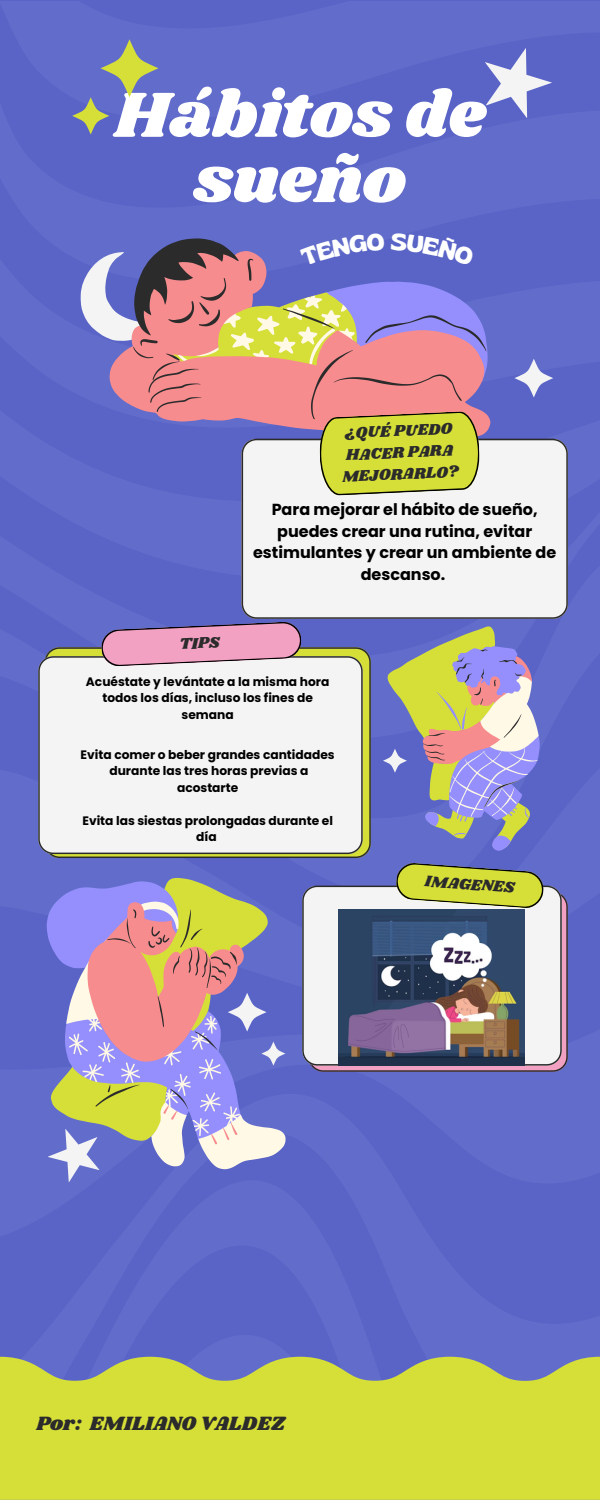
<style>
.page{position:relative;width:600px;height:1500px;background:#fff}
.page>*{position:absolute;margin:0;border:0;box-sizing:border-box;transform-origin:0 0}
.t1{font:66px/65.2px "Shrikhand";color:#fff;text-align:center}
.t2{font:20px "Shrikhand";color:#2b2b2b}
.t3{font:700 16px/21.8px "Poppins";color:#000;text-align:center}
.t4{font:16px/21.8px "Shrikhand";color:#2b2b2b;text-align:center}
.t5{font:700 12.2px/16.5px "Poppins";color:#000;text-align:center}
</style>
<div class="page">
<div style="left:0;top:1px;width:600px;height:1356px;background:#606bca"></div>
<div style="left:242px;top:439px;width:326px;height:180px;background:#f4f4f4"></div>
<svg style="left:45px;top:647px;width:326px;height:211px;background:#a6ad3b"></svg>
<div style="left:38px;top:656px;width:325px;height:198px;background:#f4f4f4"></div>
<svg style="left:308px;top:892px;width:260px;height:180px;background:#b9809d"></svg>
<svg style="left:302px;top:886px;width:260px;height:180px"></svg>
<svg style="left:81px;top:252px;width:29px;height:89px"></svg>
<svg style="left:110px;top:250px;width:380px;height:194px;background:#8379bf"></svg>
<svg style="left:133px;top:238px;width:353px;height:181px;background:#be8897"></svg>
<svg style="left:319px;top:411px;width:161px;height:85px;background:#d0d147"></svg>
<svg style="left:396px;top:862px;width:148px;height:47px;background:#bcc45f"></svg>
<svg style="left:101px;top:621px;width:201px;height:46px;background:#d299bb"></svg>
<svg style="left:51px;top:878px;width:217px;height:24px"></svg>
<svg style="left:47px;top:881px;width:195px;height:262px;background:#8288bf"></svg>
<svg style="left:66px;top:902px;width:220px;height:267px;background:#8e93c7"></svg>
<svg style="left:88px;top:902px;width:156px;height:242px;background:#bcb7ad"></svg>
<svg style="left:95px;top:909px;width:142px;height:200px;background:#ca9b9f"></svg>
<svg style="left:388px;top:626px;width:152px;height:224px;background:#9e9bae"></svg>
<svg style="left:72px;top:97px;width:37px;height:37px"></svg>
<svg style="left:100px;top:39px;width:58px;height:58px;background:#919b8f"></svg>
<svg style="left:514px;top:359px;width:39px;height:39px"></svg>
<svg style="left:383px;top:749px;width:24px;height:24px"></svg>
<svg style="left:261px;top:1042px;width:24px;height:24px"></svg>
<svg style="left:228px;top:993px;width:39px;height:39px"></svg>
<svg style="left:0;top:1357px;width:600px;height:143px;background:#ccd643"></svg>
<svg style="left:485px;top:48px;width:67px;height:70px"></svg>
<svg style="left:48px;top:1129px;width:52px;height:54px"></svg>
<img style="left:339px;top:909px;width:186px;height:157px">
<svg style="left:300px;top:233px;width:85px;height:33px;background:#5e69c8"></svg>
<div style="left:391px;top:233px;width:84px;height:33px;background:#5964c6"></div>
<p class="t1" style="left:114px;top:85px;width:373px">Hábitos de sueño</p>
<p class="t4" style="left:339px;top:423px;width:118px;rotate:-3deg">¿QUÉ PUEDO<br>HACER PARA<br>MEJORARLO?</p>
<h1 class="t4" style="left:179px;top:634px;width:42px;rotate:-3deg">TIPS</h1>
<p class="t3" style="left:253px;top:498px;width:305px">Para mejorar el hábito de sueño, puedes crear una rutina, evitar estimulantes y crear un ambiente de descanso.</p>
<p class="t5" style="left:86px;top:673px;width:245px">Acuéstate y levántate a la misma hora todos los días, incluso los fines de semana</p>
<p class="t5" style="left:81px;top:746px;width:256px">Evita comer o beber grandes cantidades</p>
<p class="t5" style="left:109px;top:763px;width:201px">durante las tres horas previas a acostarte</p>
<h4 class="t5" style="left:82px;top:812px;width:252px">Evita las siestas prolongadas durante el día</h4>
<p class="t4" style="left:426px;top:871px;width:92px;rotate:4deg">IMAGENES</p>
<p class="t2" style="left:36px;top:1409px;width:250px">Por: EMILIANO VALDEZ</p>
</div>
